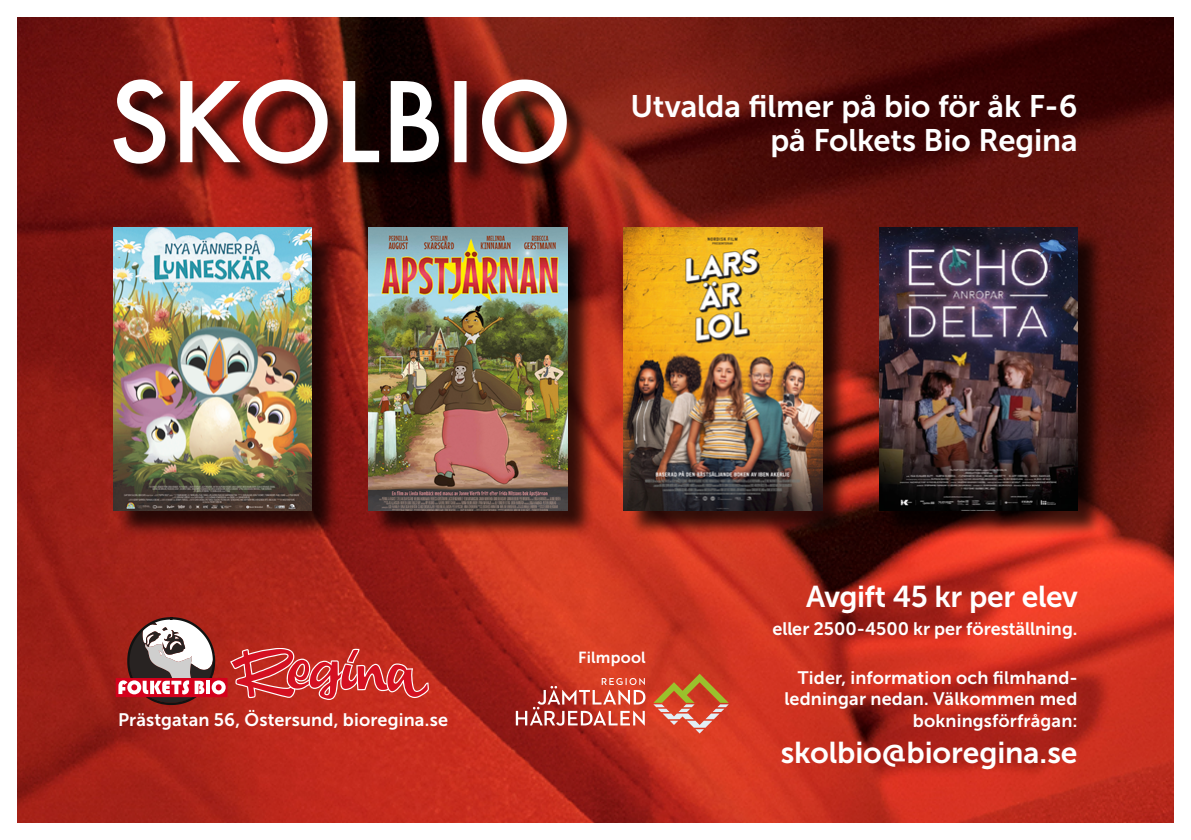
<style>
.page{position:relative;width:1191px;height:840px;background:#fff}
.page>*{position:absolute;margin:0;border:0;box-sizing:border-box;transform-origin:0 0}
.t1{font:31px/34px "Museo Sans 700";letter-spacing:-.005em;color:#fff;text-align:right}
.t2{font:30px "Museo Sans 700";letter-spacing:-.01em;color:#fff}
.t3{font:18px/21.6px "Museo Sans 700";letter-spacing:.01em;color:#fff;text-align:right}
.t4{font:16px "Museo Sans 700";letter-spacing:.015em;color:#fff}
</style>
<div class="page">
<img style="left:17px;top:17px;width:1157px;height:805px">
<div style="left:117px;top:82px;width:475px;height:107px;background:#000;opacity:.75"></div>
<svg style="left:113px;top:79px;width:454px;height:85px"></svg>
<svg style="left:113px;top:614px;width:315px;height:92px;background:#b7413d"></svg>
<svg style="left:653px;top:673px;width:76px;height:60px;background:#cd5f3a"></svg>
<img style="left:618px;top:677px;width:18px;height:7px">
<div style="left:882px;top:230px;width:222px;height:307px;background:#000;opacity:.75"></div>
<img style="left:879px;top:227px;width:198px;height:283px">
<div style="left:372px;top:230px;width:222px;height:307px;background:#000;opacity:.75"></div>
<img style="left:369px;top:227px;width:198px;height:283px">
<div style="left:627px;top:230px;width:222px;height:307px;background:#000;opacity:.75"></div>
<img style="left:624px;top:227px;width:198px;height:283px">
<div style="left:117px;top:230px;width:222px;height:307px;background:#000;opacity:.75"></div>
<img style="left:113px;top:227px;width:199px;height:283px">
<h1 class="t1" style="left:630px;top:89px;width:448px">Utvalda filmer på bio för åk F-6 på Folkets Bio Regina</h1>
<p class="t3" style="left:118px;top:708px;width:331px">Prästgatan 56, Östersund, bioregina.se</p>
<p class="t4" style="left:578px;top:647px;width:69px">Filmpool</p>
<h2 class="t2" style="left:806px;top:580px;width:273px">Avgift 45 kr per elev</h2>
<p class="t3" style="left:772px;top:617px;width:307px">eller 2500-4500 kr per föreställning.</p>
<p class="t3" style="left:784px;top:666px;width:295px">Tider, information och filmhand&shy;ledningar nedan. Välkommen med bokningsförfrågan:</p>
<h2 class="t2" style="left:780px;top:735px;width:298px">skolbio@bioregina.se</h2>
</div>
